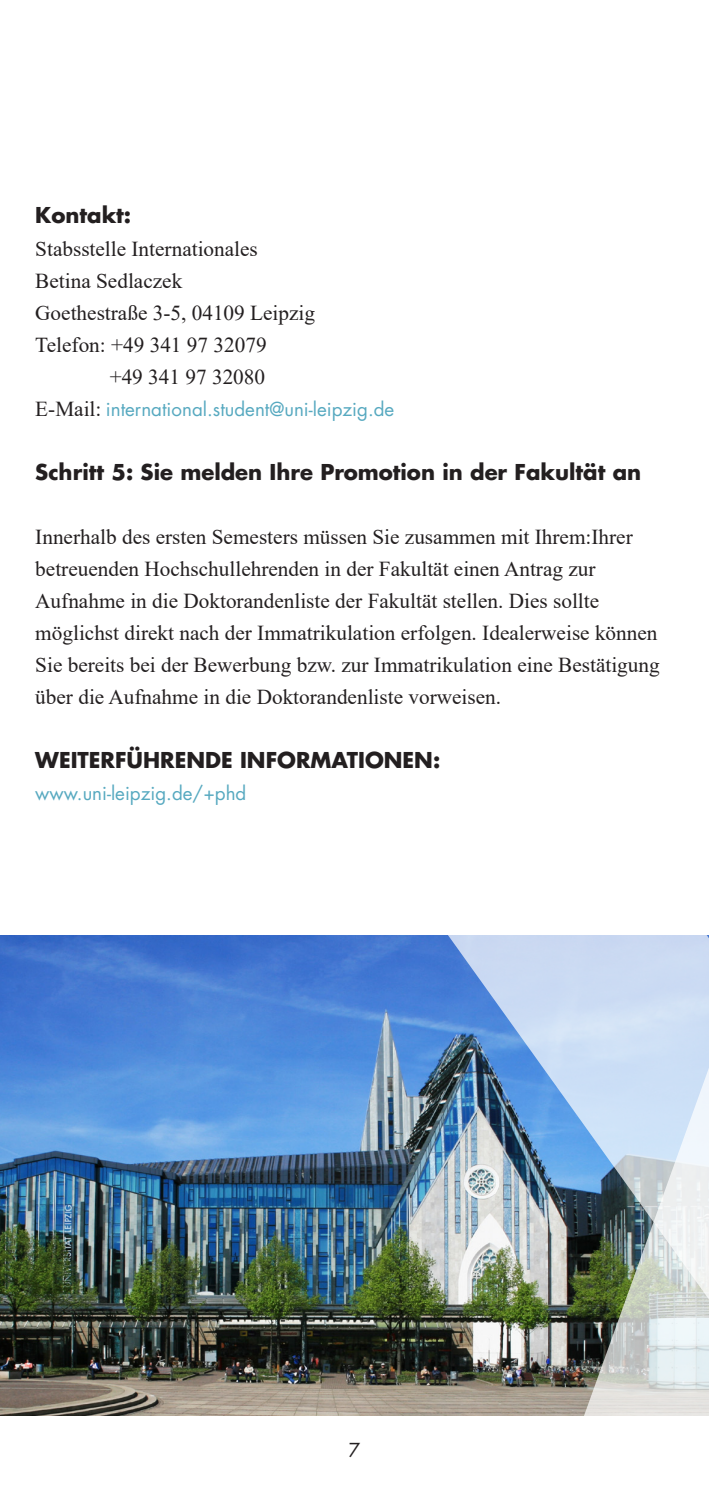
<style>
.page{position:relative;width:709px;height:1489px;background:#fff}
.page>*{position:absolute;margin:0;border:0;box-sizing:border-box;transform-origin:0 0}
.Fltxt_mit_Grundlinie{font:21.25px/32px "Times New Roman";color:#231f20}
.Fltxt_mit_Grundlinie-2{font:700 21.25px "Futura LT";color:#231f20}
.Fltxt_mit_Grundlinie-3{font:18.75px "Futura LT";color:#57a9c0}
.t1{font:18.75px "Futura LT";color:#231f20}
.s1{font-family:"Times New Roman";font-size:21.25px;color:#231f20}
</style>
<div class="page">
<img style="left:0;top:935px;width:519px;height:480px">
<img style="left:404px;top:935px;width:305px;height:413px">
<img style="left:519px;top:979px;width:190px;height:437px">
<p class="Fltxt_mit_Grundlinie-2" style="left:35px;top:201px;width:97px">Kontakt:</p>
<p class="Fltxt_mit_Grundlinie" style="left:35px;top:232px;width:224px">Stabsstelle Internationales</p>
<p class="Fltxt_mit_Grundlinie" style="left:35px;top:264px;width:148px">Betina Sedlaczek</p>
<p class="Fltxt_mit_Grundlinie" style="left:35px;top:296px;width:281px">Goethestraße 3-5, 04109 Leipzig</p>
<p class="Fltxt_mit_Grundlinie" style="left:35px;top:328px;width:233px">Telefon: +49 341 97 32079</p>
<p class="Fltxt_mit_Grundlinie" style="left:110px;top:360px;width:157px">+49 341 97 32080</p>
<p class="Fltxt_mit_Grundlinie-3" style="left:35px;top:397px;width:360px"><span class="s1">E-Mail:</span> international.student@uni-leipzig.de</p>
<p class="Fltxt_mit_Grundlinie-2" style="left:35px;top:457px;width:607px">Schritt 5: Sie melden Ihre Promotion in der Fakultät an</p>
<p class="Fltxt_mit_Grundlinie" style="left:35px;top:520px;width:626px">Innerhalb des ersten Semesters müssen Sie zusammen mit Ihrem:Ihrer betreuenden Hochschullehrenden in der Fakultät einen Antrag zur Aufnahme in die Doktorandenliste der Fakultät stellen. Dies sollte möglichst direkt nach der Immatrikulation erfolgen. Idealerweise können Sie bereits bei der Bewerbung bzw. zur Immatrikulation eine Bestätigung über die Aufnahme in die Doktorandenliste vorweisen.</p>
<p class="Fltxt_mit_Grundlinie-2" style="left:35px;top:745px;width:406px">WEITERFÜHRENDE INFORMATIONEN:</p>
<p class="Fltxt_mit_Grundlinie-3" style="left:35px;top:781px;width:213px">www.uni-leipzig.de/+phd</p>
<p class="t1" style="left:349px;top:1437px;width:13px">7</p>
</div>
